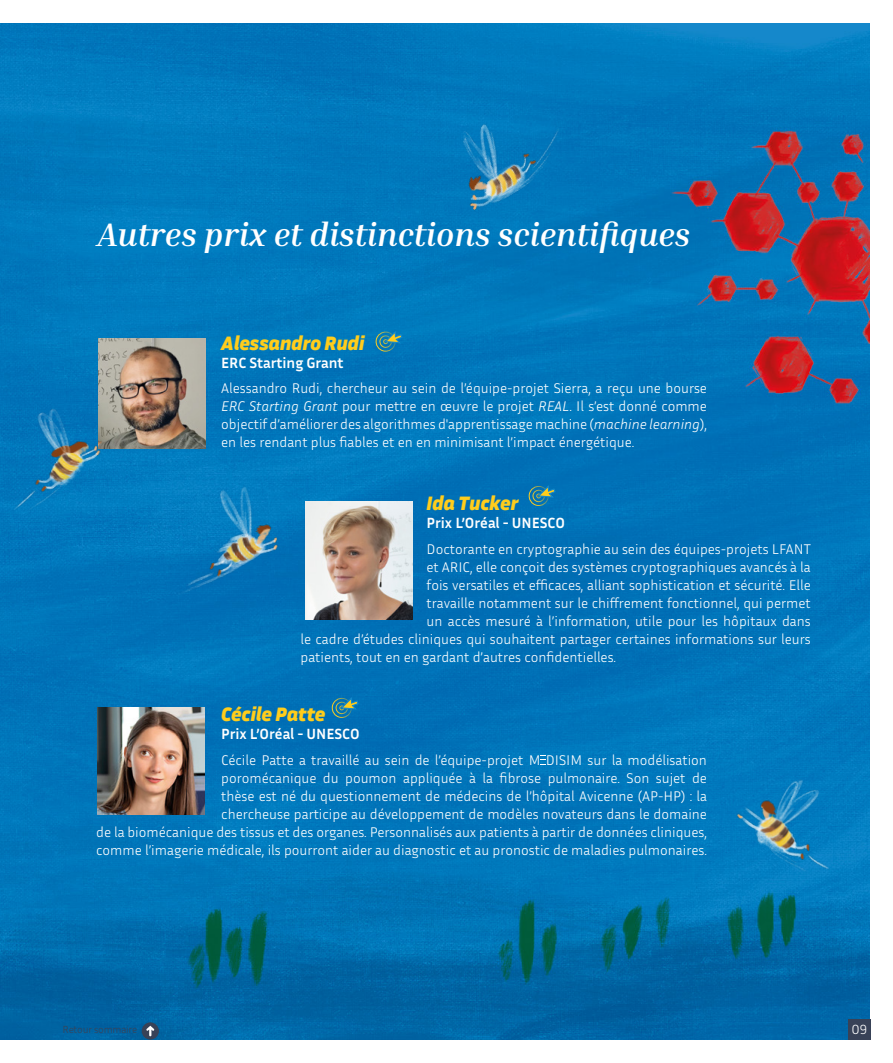
<style>
.page{position:relative;width:893px;height:1063px;background:#fff}
.page>*{position:absolute;margin:0;border:0;box-sizing:border-box;transform-origin:0 0}
.t1{font:italic 700 33px "Inria Serif";color:#fff}
.t2{font:italic 800 19.5px "Inria Sans";letter-spacing:.01em;color:#ffcd1c}
.t3{font:700 15px "Inria Sans";color:#fff}
.t4{font:300 14.25px/18px "Inria Sans";color:#fff;text-align:justify}
.t5{font:300 13.5px "Inria Sans";color:#fff}
.t6{font:300 10.5px "Inria Sans";letter-spacing:-.02em;color:#384257}
.s1{font-style:italic}
</style>
<div class="page">
<img style="left:0;top:23px;width:870px;height:1017px">
<img style="left:98px;top:339px;width:107px;height:110px">
<img style="left:305px;top:502px;width:107px;height:118px">
<img style="left:98px;top:707px;width:107px;height:107px">
<div style="left:848px;top:1019px;width:23px;height:21px;background:#384257"></div>
<div style="left:142px;top:1022px;width:17px;height:18px;background:#384257;border-radius:50%"></div>
<svg style="left:146px;top:1026px;width:8px;height:10px"></svg>
<svg style="left:374px;top:329px;width:29px;height:24px"></svg>
<svg style="left:527px;top:484px;width:29px;height:23px"></svg>
<svg style="left:331px;top:696px;width:28px;height:23px"></svg>
<img style="left:0;top:380px;width:123px;height:153px">
<img style="left:148px;top:457px;width:175px;height:155px">
<img style="left:418px;top:80px;width:176px;height:158px">
<img style="left:721px;top:775px;width:127px;height:109px">
<svg style="left:541px;top:755px;width:5px;height:10px"></svg>
<h1 class="t1" style="left:97px;top:214px;width:594px">Autres prix et distinctions scientifiques</h1>
<h2 class="t2" style="left:221px;top:331px;width:145px">Alessandro Rudi</h2>
<p class="t3" style="left:221px;top:353px;width:124px">ERC Starting Grant</p>
<p class="t4" style="left:221px;top:379px;width:487px">Alessandro Rudi, chercheur au sein de l’équipe-projet Sierra, a reçu une bourse <span class="s1">ERC Starting Grant</span> pour mettre en œuvre le projet <span class="s1">REAL</span>. Il s’est donné comme objectif d’améliorer des algorithmes d'apprentissage machine (<span class="s1">machine learning</span>), en les rendant plus fiables et en en minimisant l’impact énergétique.</p>
<h2 class="t2" style="left:427px;top:491px;width:93px">Ida Tucker</h2>
<p class="t3" style="left:427px;top:514px;width:140px">Prix L’Oréal - UNESCO</p>
<p class="t4" style="left:427px;top:539px;width:386px">Doctorante en cryptographie au sein des équipes-projets LFANT</p>
<p class="t4" style="left:427px;top:557px;width:386px">et ARIC, elle conçoit des systèmes cryptographiques avancés à la</p>
<p class="t4" style="left:427px;top:575px;width:386px">fois versatiles et efficaces, alliant sophistication et sécurité. Elle</p>
<p class="t4" style="left:427px;top:593px;width:386px">travaille notamment sur le chiffrement fonctionnel, qui permet</p>
<p class="t4" style="left:427px;top:611px;width:386px">un accès mesuré à l’information, utile pour les hôpitaux dans</p>
<p class="t4" style="left:300px;top:629px;width:512px">le cadre d’études cliniques qui souhaitent partager certaines informations sur leurs</p>
<p class="t4" style="left:300px;top:647px;width:317px">patients, tout en en gardant d’autres confidentielles.</p>
<h2 class="t2" style="left:221px;top:702px;width:106px">Cécile Patte</h2>
<p class="t3" style="left:221px;top:725px;width:140px">Prix L’Oréal - UNESCO</p>
<p class="t4" style="left:96px;top:750px;width:612px;text-align:right">Cécile Patte a travaillé au sein de l’équipe-projet M DISIM sur la modélisation<br>poromécanique du poumon appliquée à la fibrose pulmonaire. Son sujet de<br>thèse est né du questionnement de médecins de l’hôpital Avicenne (AP-HP) : la<br>chercheuse participe au développement de modèles novateurs dans le domaine<br>de la biomécanique des tissus et des organes. Personnalisés aux patients à partir de données cliniques, comme l’imagerie médicale, ils pourront aider au diagnostic et au pronostic de maladies pulmonaires.</p>
<p class="t6" style="left:63px;top:1023px;width:76px">Retour sommaire</p>
<p class="t5" style="left:851px;top:1020px;width:17px">09</p>
</div>
